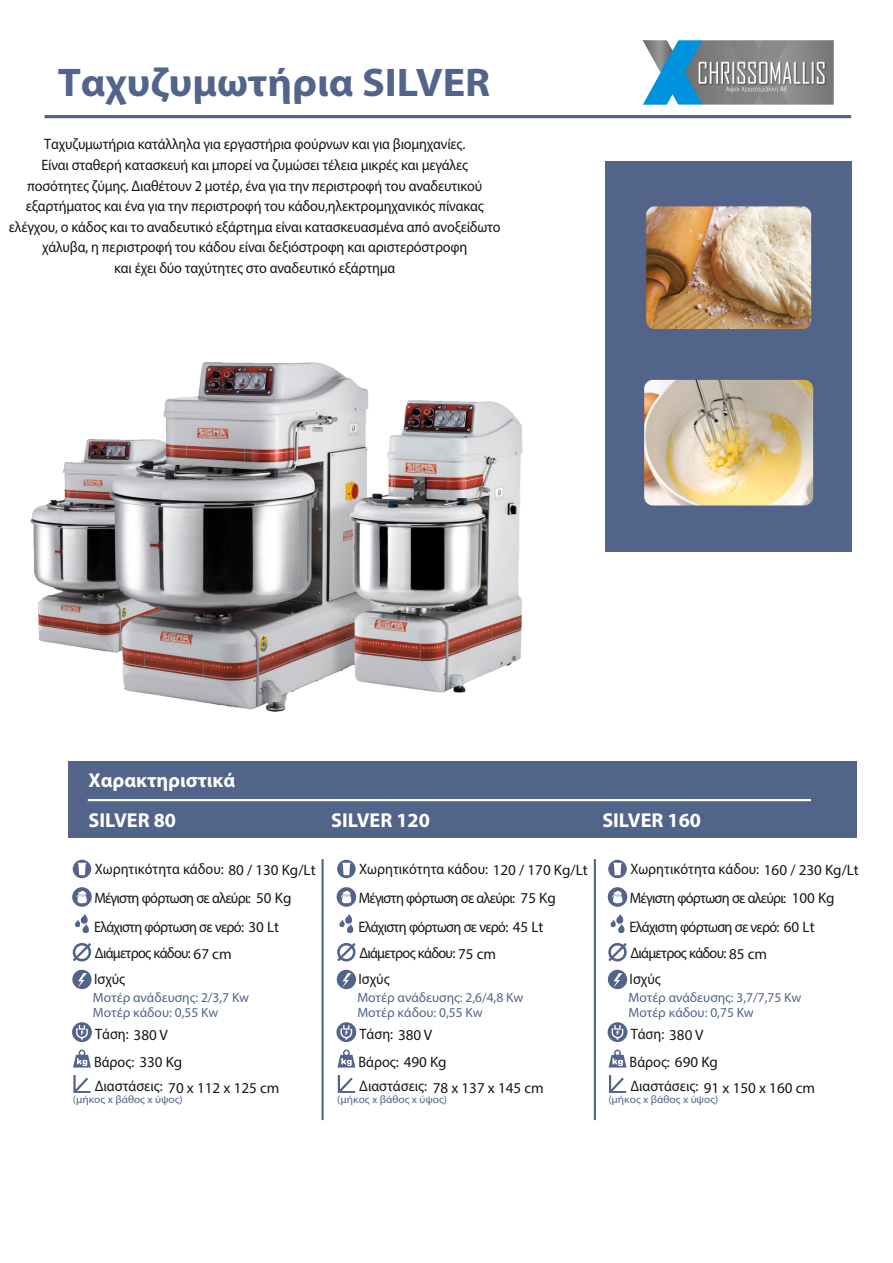
<style>
.page{position:relative;width:893px;height:1263px;background:#fff}
.page>*{position:absolute;margin:0;border:0;box-sizing:border-box;transform-origin:0 0}
.t1{font:700 40.05px "Myriad Pro";color:#52648a;scale:1.05 1}
.t2{font:700 20.1px "Myriad Pro";color:#fff}
.t3{font:15.15px/20.5px "Myriad Pro";letter-spacing:-.01em;color:#151616;text-align:center;scale:.94 1}
.t4{font:15.15px/28.7px "Myriad Pro";letter-spacing:-.05em;color:#151616;scale:.94 1}
.t5{font:13.5px/14.9px "Myriad Pro";color:#52648a}
.t6{font:10.8px "Myriad Pro";color:#52648a;scale:1.06 1}
</style>
<div class="page">
<hr style="left:45px;top:115px;width:806px;height:3px;background:#52648a">
<div style="left:68px;top:762px;width:789px;height:76px;background:#52648a"></div>
<img style="left:643px;top:40px;width:191px;height:65px">
<svg style="left:73px;top:1075px;width:18px;height:18px"></svg>
<svg style="left:73px;top:1050px;width:18px;height:17px"></svg>
<div style="left:72px;top:1022px;width:20px;height:20px;background:#52648a;border-radius:50%"></div>
<svg style="left:76px;top:1025px;width:12px;height:14px"></svg>
<div style="left:73px;top:860px;width:18px;height:18px;background:#52648a;border-radius:50%"></div>
<svg style="left:77px;top:863px;width:10px;height:12px"></svg>
<div style="left:72px;top:970px;width:20px;height:19px;background:#52648a;border-radius:50%"></div>
<svg style="left:78px;top:973px;width:9px;height:15px"></svg>
<svg style="left:75px;top:914px;width:14px;height:19px"></svg>
<div style="left:72px;top:887px;width:20px;height:20px;background:#52648a;border-radius:50%"></div>
<svg style="left:76px;top:891px;width:11px;height:13px"></svg>
<hr style="left:321px;top:859px;width:3px;height:261px;background:#52648a">
<svg style="left:88px;top:799px;width:723px;height:3px;background:#cdd2dd"></svg>
<hr style="left:593px;top:859px;width:3px;height:261px;background:#52648a">
<img style="left:31px;top:363px;width:491px;height:349px">
<svg style="left:73px;top:943px;width:18px;height:18px"></svg>
<svg style="left:338px;top:1075px;width:17px;height:18px"></svg>
<svg style="left:337px;top:1050px;width:18px;height:17px"></svg>
<svg style="left:336px;top:1022px;width:20px;height:20px"></svg>
<svg style="left:340px;top:1025px;width:12px;height:14px"></svg>
<svg style="left:337px;top:860px;width:19px;height:18px"></svg>
<svg style="left:342px;top:863px;width:9px;height:12px"></svg>
<div style="left:337px;top:970px;width:19px;height:19px;background:#52648a;border-radius:50%"></div>
<svg style="left:342px;top:973px;width:9px;height:15px"></svg>
<svg style="left:339px;top:914px;width:14px;height:19px"></svg>
<div style="left:337px;top:887px;width:19px;height:20px;background:#52648a;border-radius:50%"></div>
<svg style="left:341px;top:891px;width:10px;height:13px"></svg>
<svg style="left:337px;top:943px;width:19px;height:18px"></svg>
<svg style="left:609px;top:1075px;width:17px;height:18px"></svg>
<svg style="left:609px;top:1050px;width:17px;height:17px"></svg>
<svg style="left:608px;top:1022px;width:19px;height:20px"></svg>
<svg style="left:612px;top:1025px;width:11px;height:14px"></svg>
<svg style="left:608px;top:860px;width:19px;height:18px"></svg>
<svg style="left:613px;top:863px;width:9px;height:12px"></svg>
<div style="left:608px;top:970px;width:19px;height:19px;background:#52648a;border-radius:50%"></div>
<svg style="left:613px;top:973px;width:9px;height:15px"></svg>
<svg style="left:611px;top:914px;width:13px;height:19px"></svg>
<div style="left:608px;top:887px;width:19px;height:20px;background:#52648a;border-radius:50%"></div>
<svg style="left:612px;top:891px;width:10px;height:13px"></svg>
<svg style="left:608px;top:943px;width:19px;height:18px"></svg>
<div style="left:605px;top:161px;width:247px;height:391px;background:#52648a"></div>
<img style="left:645px;top:205px;width:168px;height:126px;border-radius:10px">
<div style="left:643px;top:203px;width:171px;height:129px;border:3px solid #52648a;border-radius:10px"></div>
<img style="left:643px;top:378px;width:172px;height:129px;border-radius:10px">
<div style="left:641px;top:377px;width:175px;height:132px;border:3px solid #52648a;border-radius:10px"></div>
<h1 class="t1" style="left:58px;top:66px;width:413px">Ταχυζυμωτήρια SILVER</h1>
<p class="t3" style="left:9px;top:135px;width:525px">Ταχυζυμωτήρια κατάλληλα για εργαστήρια φούρνων και για βιομηχανίες.<br>Είναι σταθερή κατασκευή και μπορεί να ζυμώσει τέλεια μικρές και μεγάλες ποσότητες ζύμης. Διαθέτουν 2 μοτέρ, ένα για την περιστροφή του αναδευτικού εξαρτήματος και ένα για την περιστροφή του κάδου,ηλεκτρομηχανικός πίνακας ελέγχου, ο κάδος και το αναδευτικό εξάρτημα είναι κατασκευασμένα από ανοξείδωτο χάλυβα, η περιστροφή του κάδου είναι δεξιόστροφη και αριστερόστροφη<br>και έχει δύο ταχύτητες στο αναδευτικό εξάρτημα</p>
<h2 class="t2" style="left:89px;top:772px;width:148px">Χαρακτηριστικά</h2>
<h2 class="t2" style="left:89px;top:811px;width:89px">SILVER 80</h2>
<h2 class="t2" style="left:331px;top:811px;width:100px">SILVER 120</h2>
<h2 class="t2" style="left:602px;top:811px;width:100px">SILVER 160</h2>
<p class="t4" style="left:94px;top:856px;width:237px">Χωρητικότητα κάδου: 80 / 130 Kg/Lt<br>Μέγιστη φόρτωση σε αλεύρι: 50 Kg<br>Ελάχιστη φόρτωση σε νερό: 30 Lt</p>
<p class="t4" style="left:95px;top:940px;width:147px">Διάμετρος κάδου: 67 cm</p>
<p class="t3" style="left:94px;top:970px;width:35px">Ισχύς</p>
<p class="t5" style="left:93px;top:991px;width:158px">Μοτέρ ανάδευσης: 2/3,7 Kw<br>Μοτέρ κάδου: 0,55 Kw</p>
<p class="t4" style="left:358px;top:856px;width:245px">Χωρητικότητα κάδου: 120 / 170 Kg/Lt<br>Μέγιστη φόρτωση σε αλεύρι: 75 Kg<br>Ελάχιστη φόρτωση σε νερό: 45 Lt</p>
<p class="t4" style="left:359px;top:940px;width:147px">Διάμετρος κάδου: 75 cm</p>
<p class="t5" style="left:357px;top:991px;width:167px">Μοτέρ ανάδευσης: 2,6/4,8 Kw<br>Μοτέρ κάδου: 0,55 Kw</p>
<p class="t3" style="left:358px;top:970px;width:35px">Ισχύς</p>
<p class="t4" style="left:630px;top:856px;width:245px">Χωρητικότητα κάδου: 160 / 230 Kg/Lt<br>Μέγιστη φόρτωση σε αλεύρι: 100 Kg<br>Ελάχιστη φόρτωση σε νερό: 60 Lt</p>
<p class="t4" style="left:630px;top:940px;width:147px">Διάμετρος κάδου: 85 cm</p>
<p class="t5" style="left:628px;top:991px;width:174px">Μοτέρ ανάδευσης: 3,7/7,75 Kw<br>Μοτέρ κάδου: 0,75 Kw</p>
<p class="t3" style="left:630px;top:970px;width:35px">Ισχύς</p>
<p class="t3" style="left:95px;top:1025px;width:79px">Τάση: 380 V</p>
<p class="t3" style="left:360px;top:1025px;width:79px">Τάση: 380 V</p>
<p class="t3" style="left:631px;top:1025px;width:79px">Τάση: 380 V</p>
<p class="t3" style="left:94px;top:1053px;width:95px">Βάρος: 330 Kg</p>
<p class="t3" style="left:358px;top:1053px;width:95px">Βάρος: 490 Kg</p>
<p class="t3" style="left:630px;top:1053px;width:95px">Βάρος: 690 Kg</p>
<p class="t3" style="left:95px;top:1078px;width:198px">Διαστάσεις: 70 x 112 x 125 cm</p>
<p class="t6" style="left:73px;top:1094px;width:105px">(μήκος x βάθος x ύψος)</p>
<p class="t3" style="left:359px;top:1078px;width:198px">Διαστάσεις: 78 x 137 x 145 cm</p>
<p class="t6" style="left:337px;top:1094px;width:105px">(μήκος x βάθος x ύψος)</p>
<p class="t3" style="left:630px;top:1078px;width:198px">Διαστάσεις: 91 x 150 x 160 cm</p>
<p class="t6" style="left:608px;top:1094px;width:105px">(μήκος x βάθος x ύψος)</p>
</div>
